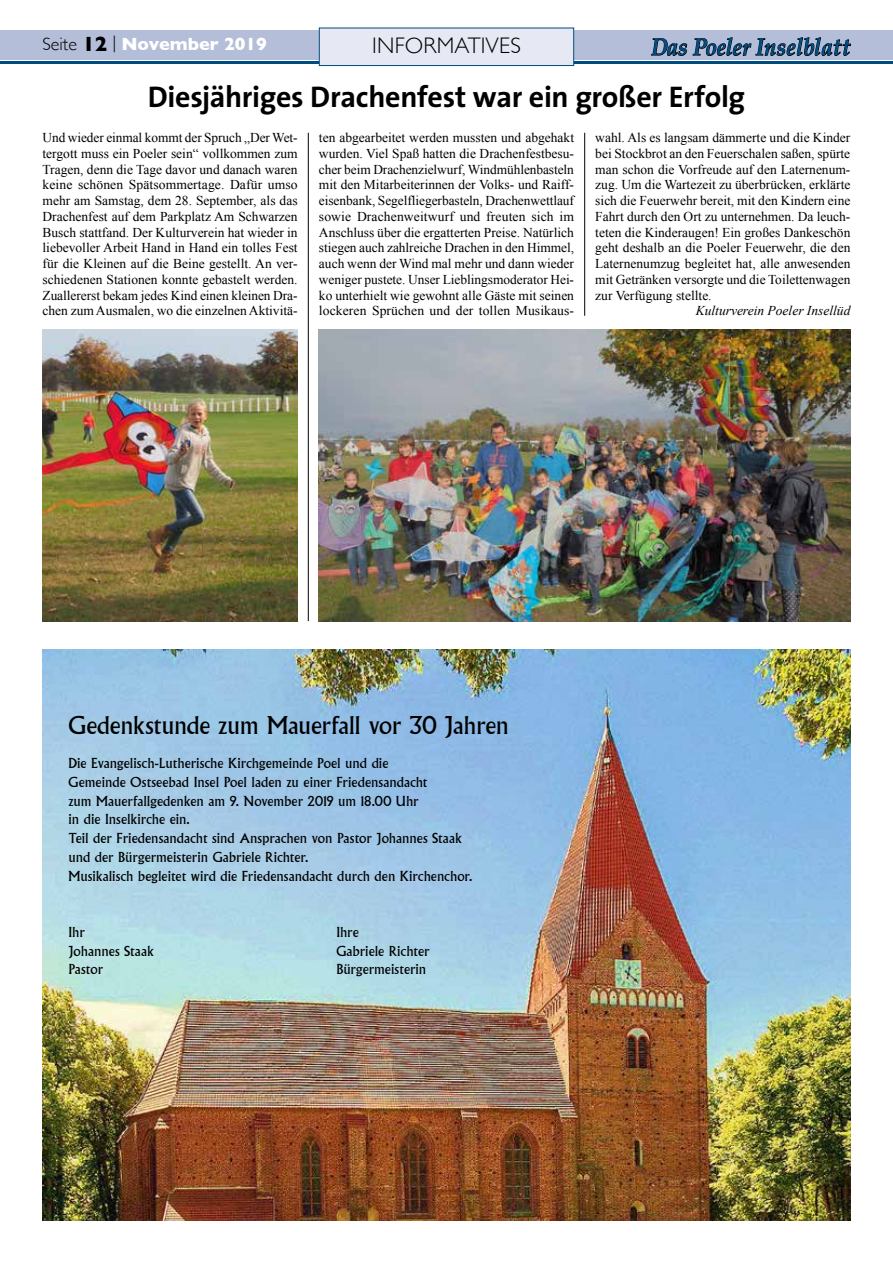
<style>
.page{position:relative;width:893px;height:1263px;background:#fff}
.page>*{position:absolute;margin:0;border:0;box-sizing:border-box;transform-origin:0 0}
.t1{font:700 30px "The Sans";letter-spacing:-.01em;color:#000}
.t2{font:italic 700 24.15px "Palatino";letter-spacing:.005em;color:#004b80;scale:.87 1}
.t3{font:24px "Albertus";letter-spacing:-.015em;color:#000}
.t4{font:300 22.5px "Gill Sans";letter-spacing:.01em;color:#000}
.t5{font:700 18px "Gill Sans";color:#fff}
.t6{font:13.5px/15.8px "Times New Roman";color:#000;text-align:justify}
.t7{font:13.5px/18.8px "Albertus";letter-spacing:-.005em;color:#000}
.t8{font:italic 13.5px "Times New Roman";color:#000}
.s1{font-weight:300;color:#000}
.s2{font-size:21px;color:#000}
</style>
<div class="page">
<div style="left:0;top:30px;width:893px;height:30px;background:#b4bed8"></div>
<svg style="left:651px;top:38px;width:36px;height:18px"></svg>
<svg style="left:693px;top:37px;width:158px;height:20px"></svg>
<hr style="left:0;top:61px;width:893px;height:3px;background:#004b80">
<div style="left:319px;top:28px;width:255px;height:38px;background:#e6e9f4"></div>
<div style="left:319px;top:28px;width:255px;height:38px;border:1px solid #004b80"></div>
<img style="left:43px;top:649px;width:807px;height:571px">
<img style="left:43px;top:330px;width:255px;height:291px">
<img style="left:319px;top:330px;width:531px;height:291px">
<hr style="left:308px;top:133px;width:1px;height:488px;background:#000">
<hr style="left:584px;top:133px;width:1px;height:183px;background:#000">
<h3 class="t5" style="left:43px;top:29px;width:226px"><span class="s1">Seite</span> <span class="s2">12</span> <span class="s1">|</span> November 2019</h3>
<h3 class="t4" style="left:372px;top:28px;width:150px">INFORMATIVES</h3>
<h1 class="t1" style="left:148px;top:72px;width:599px">Diesjähriges Drachenfest war ein großer Erfolg</h1>
<p class="t6" style="left:43px;top:130px;width:257px">Und wieder einmal kommt der Spruch „Der Wet&shy;tergott muss ein Poeler sein“ vollkommen zum Tragen, denn die Tage davor und danach waren keine schönen Spätsommertage. Dafür umso mehr am Samstag, dem 28. September, als das Drachenfest auf dem Parkplatz Am Schwarzen Busch stattfand. Der Kulturverein hat wieder in liebevoller Arbeit Hand in Hand ein tolles Fest für die Kleinen auf die Beine gestellt. An ver&shy;schiedenen Stationen konnte gebastelt werden.<br>Zuallererst bekam jedes Kind einen kleinen Dra&shy;chen zum Ausmalen, wo die einzelnen Aktivitä-</p>
<p class="t6" style="left:319px;top:130px;width:257px">ten abgearbeitet werden mussten und abgehakt wurden. Viel Spaß hatten die Drachenfestbesu&shy;cher beim Drachenzielwurf, Windmühlenbasteln mit den Mitarbeiterinnen der Volks- und Raiff&shy;eisenbank, Segelfliegerbasteln, Drachenwettlauf sowie Drachenweitwurf und freuten sich im Anschluss über die ergatterten Preise. Natürlich stiegen auch zahlreiche Drachen in den Himmel, auch wenn der Wind mal mehr und dann wieder weniger pustete. Unser Lieblingsmoderator Hei&shy;ko unterhielt wie gewohnt alle Gäste mit seinen lockeren Sprüchen und der tollen Musikaus-</p>
<p class="t6" style="left:595px;top:130px;width:257px">wahl. Als es langsam dämmerte und die Kinder bei Stockbrot an den Feuerschalen saßen, spürte man schon die Vorfreude auf den Laternenum&shy;zug. Um die Wartezeit zu überbrücken, erklärte sich die Feuerwehr bereit, mit den Kindern eine Fahrt durch den Ort zu unternehmen. Da leuch&shy;teten die Kinderaugen! Ein großes Dankeschön geht deshalb an die Poeler Feuerwehr, die den Laternenumzug begleitet hat, alle anwesenden mit Getränken versorgte und die Toilettenwagen zur Verfügung stellte.</p>
<h2 class="t2" style="left:651px;top:28px;width:230px">Das Poeler Inselblatt</h2>
<p class="t8" style="left:696px;top:302px;width:156px">Kulturverein Poeler Insellüd</p>
<h3 class="t3" style="left:68px;top:711px;width:442px">Gedenkstunde zum Mauerfall vor 30 Jahren</h3>
<p class="t7" style="left:68px;top:754px;width:405px">Die Evangelisch-Lutherische Kirchgemeinde Poel und die<br>Gemeinde Ostseebad Insel Poel laden zu einer Friedensandacht<br>zum Mauerfallgedenken am 9. November 2019 um 18.00 Uhr<br>in die Inselkirche ein.<br>Teil der Friedensandacht sind Ansprachen von Pastor Johannes Staak und der Bürgermeisterin Gabriele Richter.<br>Musikalisch begleitet wird die Friedensandacht durch den Kirchenchor.</p>
<p class="t7" style="left:68px;top:923px;width:18px">Ihr</p>
<p class="t7" style="left:336px;top:923px;width:24px">Ihre</p>
<p class="t7" style="left:68px;top:941px;width:87px">Johannes Staak</p>
<p class="t7" style="left:336px;top:941px;width:95px">Gabriele Richter</p>
<p class="t7" style="left:68px;top:960px;width:36px">Pastor</p>
<p class="t7" style="left:336px;top:960px;width:92px">Bürgermeisterin</p>
</div>
